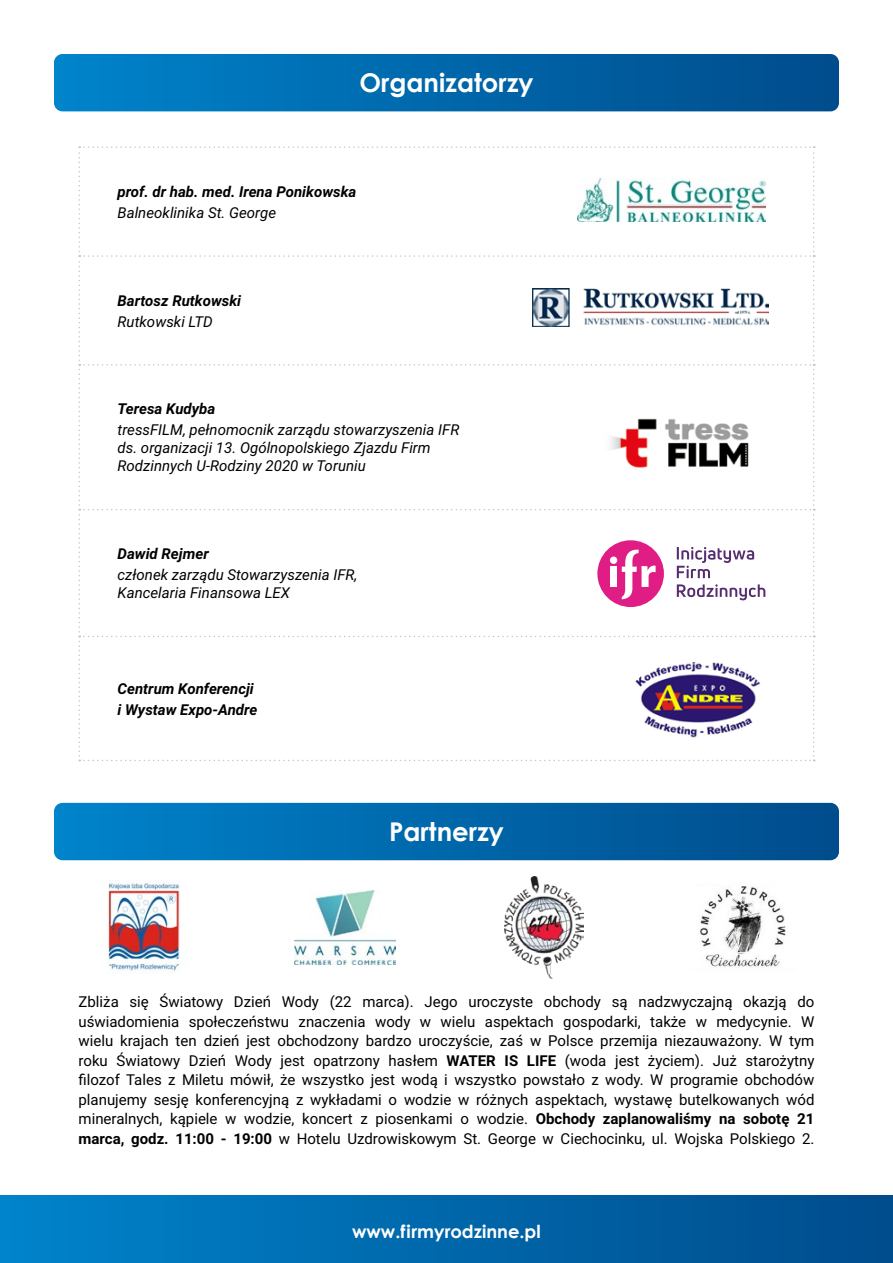
<style>
.page{position:relative;width:893px;height:1263px;background:#fff}
.page>*{position:absolute;margin:0;border:0;box-sizing:border-box;transform-origin:0 0}
.t1{font:700 25.8px "Century Gothic";color:#fff}
.t2{font:700 18px "Century Gothic";color:#fff}
.t3{font:15px/19.5px "Roboto";color:#000;text-align:justify}
.t4{font:italic 15px/18px "Roboto";color:#000}
.t5{font:italic 700 15px/21px "Roboto";color:#000}
.s1{font-weight:700}
</style>
<div class="page">
<svg style="left:54px;top:803px;width:785px;height:57px;background:#0067ab"></svg>
<img style="left:294px;top:891px;width:102px;height:73px">
<img style="left:504px;top:876px;width:80px;height:102px">
<img style="left:700px;top:886px;width:86px;height:81px">
<img style="left:108px;top:881px;width:72px;height:93px">
<svg style="left:54px;top:54px;width:785px;height:57px;background:#0067ab"></svg>
<div style="left:0;top:1196px;width:893px;height:67px;background:linear-gradient(to right,#0083cb,#004c8b)"></div>
<svg style="left:79px;top:146px;width:736px;height:615px"></svg>
<h1 class="t1" style="left:359px;top:63px;width:176px">Organizatorzy</h1>
<p class="t5" style="left:118px;top:180px;width:240px">prof. dr hab. med. Irena Ponikowska</p>
<p class="t4" style="left:118px;top:203px;width:160px">Balneoklinika St. George</p>
<p class="t5" style="left:118px;top:289px;width:125px">Bartosz Rutkowski</p>
<p class="t4" style="left:118px;top:312px;width:97px">Rutkowski LTD</p>
<p class="t5" style="left:118px;top:398px;width:99px">Teresa Kudyba</p>
<p class="t4" style="left:118px;top:420px;width:343px">tressFILM, pełnomocnik zarządu stowarzyszenia IFR ds. organizacji 13. Ogólnopolskiego Zjazdu Firm<br>Rodzinnych U-Rodziny 2020 w Toruniu</p>
<p class="t5" style="left:118px;top:543px;width:93px">Dawid Rejmer</p>
<p class="t4" style="left:118px;top:565px;width:241px">członek zarządu Stowarzyszenia IFR,<br>Kancelaria Finansowa LEX</p>
<p class="t5" style="left:118px;top:677px;width:141px">Centrum Konferencji i Wystaw Expo-Andre</p>
<h1 class="t1" style="left:389px;top:811px;width:116px">Partnerzy</h1>
<p class="t3" style="left:79px;top:992px;width:737px">Zbliża się Światowy Dzień Wody (22 marca). Jego uroczyste obchody są nadzwyczajną okazją do uświadomienia społeczeństwu znaczenia wody w wielu aspektach gospodarki, także w medycynie. W wielu krajach ten dzień jest obchodzony bardzo uroczyście, zaś w Polsce przemija niezauważony. W tym roku Światowy Dzień Wody jest opatrzony hasłem <span class="s1">WATER IS LIFE</span> (woda jest życiem). Już starożytny filozof Tales z Miletu mówił, że wszystko jest wodą i wszystko powstało z wody. W programie obchodów planujemy sesję konferencyjną z wykładami o wodzie w różnych aspektach, wystawę butelkowanych wód mineralnych, kąpiele w wodzie, koncert z piosenkami o wodzie. <span class="s1">Obchody zaplanowaliśmy na sobotę 21 marca, godz. 11:00 - 19:00</span> w Hotelu Uzdrowiskowym St. George w Ciechocinku, ul. Wojska Polskiego 2.</p>
<p class="t2" style="left:352px;top:1218px;width:190px">www.firmyrodzinne.pl</p>
</div>
